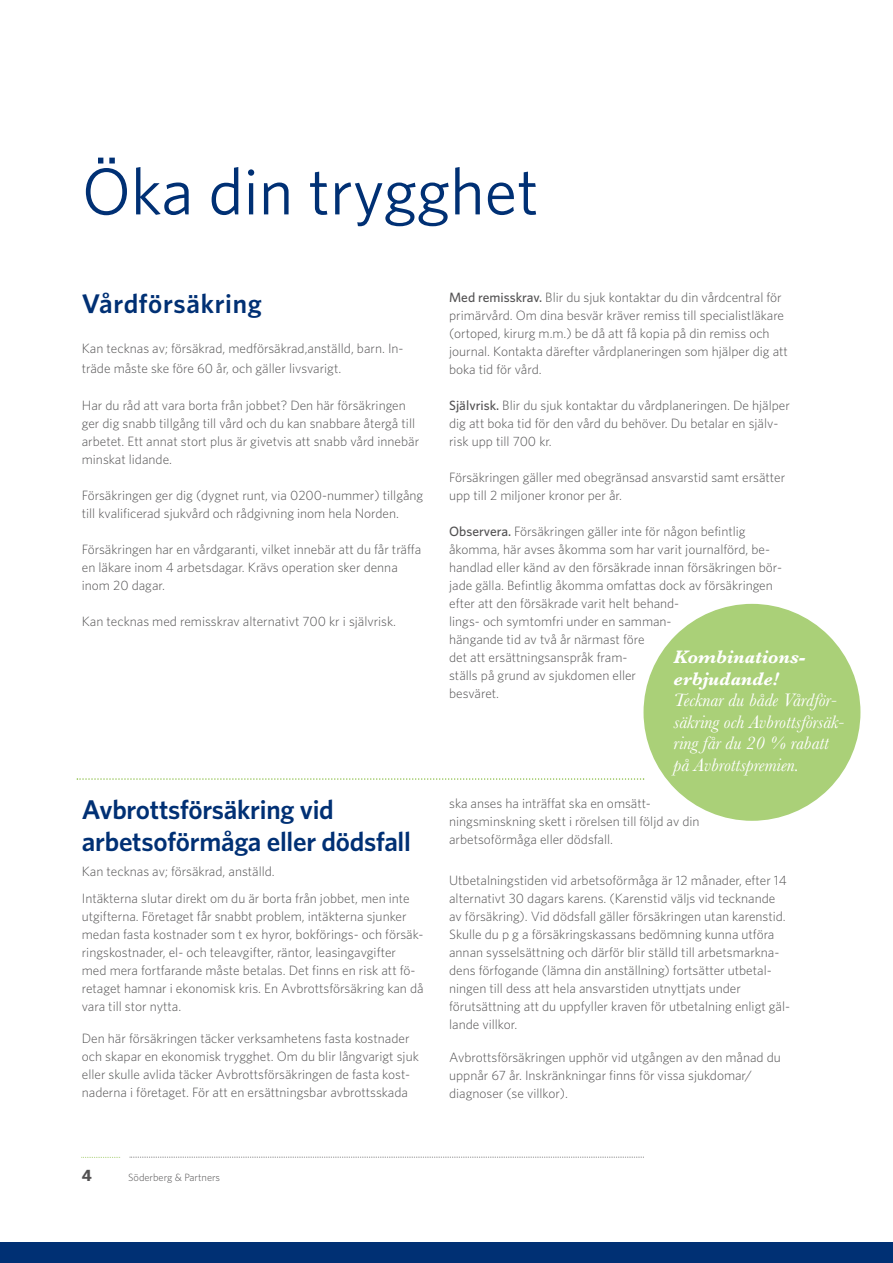
<style>
.page{position:relative;width:893px;height:1263px;background:#fff}
.page>*{position:absolute;margin:0;border:0;box-sizing:border-box;transform-origin:0 0}
.t1{font:66px "Whitney";color:#003074}
.t2{font:600 27px/31.5px "Whitney";letter-spacing:-.01em;color:#003074}
.t3{font:600 27px "Whitney";letter-spacing:.025em;color:#003074}
.t4{font:italic 18.75px/21.5px "Baskerville";color:#fff}
.t5{font:italic 700 18.75px/21.5px "Baskerville";color:#fff}
.t6{font:700 16.5px "Whitney";color:#525152}
.t7{font:300 13.5px/18px "Whitney";color:#525152}
.t8{font:300 10.5px "Whitney";color:#525152}
.s1{font-weight:500}
</style>
<div class="page">
<div style="left:0;top:1242px;width:893px;height:21px;background:#003074"></div>
<svg style="left:81px;top:1157px;width:39px;height:1px"></svg>
<svg style="left:130px;top:1157px;width:514px;height:1px"></svg>
<svg style="left:643px;top:604px;width:217px;height:217px;fill:#aad078"></svg>
<svg style="left:77px;top:778px;width:567px;height:2px"></svg>
<h1 class="t1" style="left:82px;top:169px;width:458px">Öka din trygghet</h1>
<h2 class="t3" style="left:82px;top:294px;width:181px">Vårdförsäkring</h2>
<p class="t7" style="left:82px;top:340px;width:323px;line-height:20.2px">Kan tecknas av; försäkrad, medförsäkrad,anställd, barn. In&shy;träde måste ske före 60 år, och gäller livsvarigt.</p>
<p class="t7" style="left:82px;top:397px;width:339px">Har du råd att vara borta från jobbet? Den här försäkringen ger dig snabb tillgång till vård och du kan snabbare återgå till arbetet. Ett annat stort plus är givetvis att snabb vård innebär minskat lidande.</p>
<p class="t7" style="left:82px;top:487px;width:343px">Försäkringen ger dig (dygnet runt, via 0200-nummer) tillgång till kvalificerad sjukvård och rådgivning inom hela Norden.</p>
<p class="t7" style="left:82px;top:541px;width:341px">Försäkringen har en vårdgaranti, vilket innebär att du får träffa en läkare inom 4 arbetsdagar. Krävs operation sker denna inom 20 dagar.</p>
<p class="t7" style="left:82px;top:613px;width:316px">Kan tecknas med remisskrav alternativt 700 kr i självrisk.</p>
<h2 class="t2" style="left:82px;top:797px;width:331px">Avbrottsförsäkring vid arbetsoförmåga eller dödsfall</h2>
<p class="t7" style="left:82px;top:859px;width:329px;line-height:27px">Kan tecknas av; försäkrad, anställd.<br>Intäkterna slutar direkt om du är borta från jobbet, men inte</p>
<p class="t7" style="left:82px;top:909px;width:343px">utgifterna. Företaget får snabbt problem, intäkterna sjunker medan fasta kostnader som t ex hyror, bokförings- och försäk&shy;ringskostnader, el- och teleavgifter, räntor, leasingavgifter med mera fortfarande måste betalas. Det finns en risk att fö&shy;retaget hamnar i ekonomisk kris. En Avbrottsförsäkring kan då vara till stor nytta.</p>
<p class="t7" style="left:82px;top:1030px;width:338px">Den här försäkringen täcker verksamhetens fasta kostnader och skapar en ekonomisk trygghet. Om du blir långvarigt sjuk eller skulle avlida täcker Avbrottsförsäkringen de fasta kost&shy;naderna i företaget. För att en ersättningsbar avbrottsskada</p>
<p class="t7" style="left:449px;top:289px;width:340px"><span class="s1">Med remisskrav.</span> Blir du sjuk kontaktar du din vårdcentral för primärvård. Om dina besvär kräver remiss till specialistläkare (ortoped, kirurg m.m.) be då att få kopia på din remiss och journal. Kontakta därefter vårdplaneringen som hjälper dig att boka tid för vård.</p>
<p class="t7" style="left:449px;top:397px;width:342px"><span class="s1">Självrisk.</span> Blir du sjuk kontaktar du vårdplaneringen. De hjälper dig att boka tid för den vård du behöver. Du betalar en själv&shy;risk upp till 700 kr.</p>
<p class="t7" style="left:449px;top:469px;width:338px">Försäkringen gäller med obegränsad ansvarstid samt ersätter upp till 2 miljoner kronor per år.</p>
<p class="t7" style="left:449px;top:523px;width:334px"><span class="s1">Observera.</span> Försäkringen gäller inte för någon befintlig åkomma, här avses åkomma som har varit journalförd, be&shy;handlad eller känd av den försäkrade innan försäkringen bör&shy;jade gälla. Befintlig åkomma omfattas dock av försäkringen efter att den försäkrade varit helt behand-<br>lings- och symtomfri under en samman-<br>hängande tid av två år närmast före<br>det att ersättningsanspråk fram-<br>ställs på grund av sjukdomen eller<br>besväret.</p>
<h3 class="t5" style="left:674px;top:646px;width:133px">Kombinations&shy;erbjudande!</h3>
<h3 class="t4" style="left:674px;top:689px;width:172px">Tecknar du både Vårdför&shy;säkring och Avbrottsförsäk&shy;ring får du 20 % rabatt på Avbrottspremien.</h3>
<p class="t7" style="left:449px;top:796px;width:252px">ska anses ha inträffat ska en omsätt&shy;ningsminskning skett i rörelsen till följd av din arbetsoförmåga eller dödsfall.</p>
<p class="t7" style="left:449px;top:872px;width:342px">Utbetalningstiden vid arbetsoförmåga är 12 månader, efter 14 alternativt 30 dagars karens. (Karenstid väljs vid tecknande av försäkring). Vid dödsfall gäller försäkringen utan karenstid.<br>Skulle du p g a försäkringskassans bedömning kunna utföra annan sysselsättning och därför blir ställd till arbetsmarkna&shy;dens förfogande (lämna din anställning) fortsätter utbetal&shy;ningen till dess att hela ansvarstiden utnyttjats under förutsättning att du uppfyller kraven för utbetalning enligt gäl&shy;lande villkor.</p>
<p class="t7" style="left:449px;top:1049px;width:333px">Avbrottsförsäkringen upphör vid utgången av den månad du uppnår 67 år. Inskränkningar finns för vissa sjukdomar/ diagnoser (se villkor).</p>
<p class="t6" style="left:82px;top:1170px;width:12px">4</p>
<p class="t8" style="left:128px;top:1174px;width:93px">Söderberg &amp; Partners</p>
</div>
